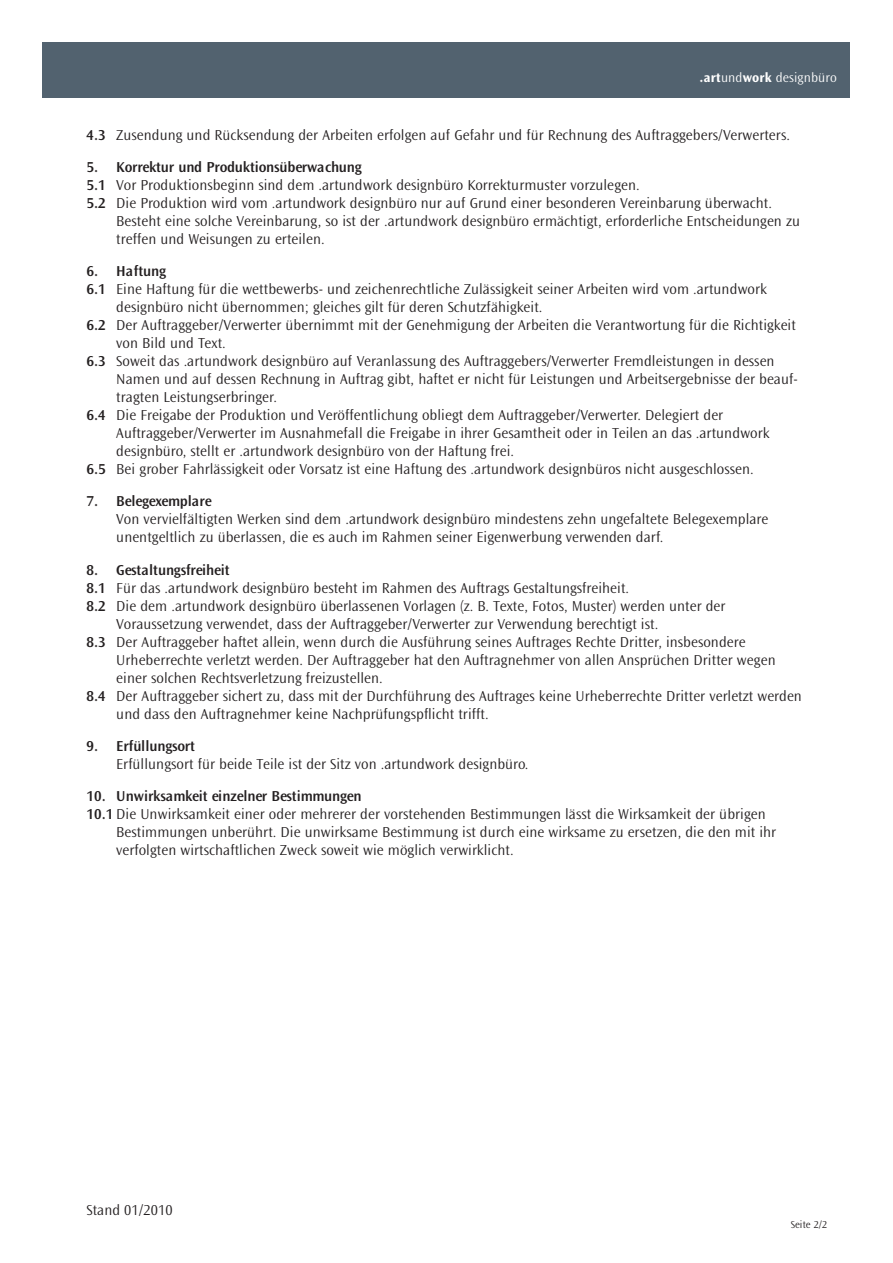
<style>
.page{position:relative;width:893px;height:1263px;background:#fff}
.page>*{position:absolute;margin:0;border:0;box-sizing:border-box;transform-origin:0 0}
.t1{font:300 15px/18px "Ocean Sans";letter-spacing:.005em;color:#231f20}
.t2{font:600 15px "Ocean Sans";letter-spacing:-.015em;color:#231f20}
.t3{font:300 13.5px "Ocean Sans";letter-spacing:.01em;color:#fff}
.t4{font:300 10.5px "Ocean Sans";letter-spacing:.01em;color:#231f20}
.s1{font-weight:700}
.s2{font-weight:600}
</style>
<div class="page">
<div style="left:43px;top:43px;width:807px;height:55px;background:#52626f"></div>
<p class="t3" style="left:699px;top:72px;width:139px"><span class="s1">.art</span>und<span class="s1">work</span> designbüro</p>
<p class="t1" style="left:87px;top:127px;width:705px"><span class="s2">4.3</span> Zusendung und Rücksendung der Arbeiten erfolgen auf Gefahr und für Rechnung des Auftraggebers/Verwerters.</p>
<p class="t2" style="left:87px;top:161px;width:277px">5. Korrektur und Produktionsüberwachung</p>
<p class="t1" style="left:87px;top:177px;width:555px"><span class="s2">5.1</span> Vor Produktionsbeginn sind dem .artundwork designbüro Korrekturmuster vorzulegen.</p>
<p class="t1" style="left:87px;top:195px;width:687px"><span class="s2">5.2</span> Die Produktion wird vom .artundwork designbüro nur auf Grund einer besonderen Vereinbarung überwacht.</p>
<p class="t1" style="left:116px;top:213px;width:685px">Besteht eine solche Vereinbarung, so ist der .artundwork designbüro ermächtigt, erforderliche Entscheidungen zu</p>
<p class="t1" style="left:116px;top:231px;width:210px">treffen und Weisungen zu erteilen.</p>
<p class="t2" style="left:87px;top:265px;width:81px">6. Haftung</p>
<p class="t1" style="left:87px;top:281px;width:682px"><span class="s2">6.1</span> Eine Haftung für die wettbewerbs- und zeichenrechtliche Zulässigkeit seiner Arbeiten wird vom .artundwork</p>
<p class="t1" style="left:116px;top:299px;width:428px">designbüro nicht übernommen; gleiches gilt für deren Schutzfähigkeit.</p>
<p class="t1" style="left:87px;top:317px;width:711px"><span class="s2">6.2</span> Der Auftraggeber/Verwerter übernimmt mit der Genehmigung der Arbeiten die Verantwortung für die Richtigkeit</p>
<p class="t1" style="left:116px;top:335px;width:111px">von Bild und Text.</p>
<p class="t1" style="left:87px;top:353px;width:689px"><span class="s2">6.3</span> Soweit das .artundwork designbüro auf Veranlassung des Auftraggebers/Verwerter Fremdleistungen in dessen</p>
<p class="t1" style="left:116px;top:371px;width:683px">Namen und auf dessen Rechnung in Auftrag gibt, haftet er nicht für Leistungen und Arbeitsergebnisse der beauf-</p>
<p class="t1" style="left:116px;top:389px;width:162px">tragten Leistungserbringer.</p>
<p class="t1" style="left:87px;top:407px;width:638px"><span class="s2">6.4</span> Die Freigabe der Produktion und Veröffentlichung obliegt dem Auftraggeber/Verwerter. Delegiert der</p>
<p class="t1" style="left:116px;top:425px;width:655px">Auftraggeber/Verwerter im Ausnahmefall die Freigabe in ihrer Gesamtheit oder in Teilen an das .artundwork</p>
<p class="t1" style="left:116px;top:443px;width:399px">designbüro, stellt er .artundwork designbüro von der Haftung frei.</p>
<p class="t1" style="left:87px;top:461px;width:669px"><span class="s2">6.5</span> Bei grober Fahrlässigkeit oder Vorsatz ist eine Haftung des .artundwork designbüros nicht ausgeschlossen.</p>
<p class="t2" style="left:87px;top:495px;width:127px">7. Belegexemplare</p>
<p class="t1" style="left:116px;top:511px;width:654px">Von vervielfältigten Werken sind dem .artundwork designbüro mindestens zehn ungefaltete Belegexemplare unentgeltlich zu überlassen, die es auch im Rahmen seiner Eigenwerbung verwenden darf.</p>
<p class="t2" style="left:87px;top:563px;width:145px">8. Gestaltungsfreiheit</p>
<p class="t1" style="left:87px;top:579px;width:544px"><span class="s2">8.1</span> Für das .artundwork designbüro besteht im Rahmen des Auftrags Gestaltungsfreiheit.</p>
<p class="t1" style="left:87px;top:597px;width:640px"><span class="s2">8.2</span> Die dem .artundwork designbüro überlassenen Vorlagen (z. B. Texte, Fotos, Muster) werden unter der</p>
<p class="t1" style="left:116px;top:615px;width:543px">Voraussetzung verwendet, dass der Auftraggeber/Verwerter zur Verwendung berechtigt ist.</p>
<p class="t1" style="left:87px;top:633px;width:660px"><span class="s2">8.3</span> Der Auftraggeber haftet allein, wenn durch die Ausführung seines Auftrages Rechte Dritter, insbesondere</p>
<p class="t1" style="left:116px;top:651px;width:661px">Urheberrechte verletzt werden. Der Auftraggeber hat den Auftragnehmer von allen Ansprüchen Dritter wegen</p>
<p class="t1" style="left:116px;top:669px;width:268px">einer solchen Rechtsverletzung freizustellen.</p>
<p class="t1" style="left:87px;top:687px;width:717px"><span class="s2">8.4</span> Der Auftraggeber sichert zu, dass mit der Durchführung des Auftrages keine Urheberrechte Dritter verletzt werden</p>
<p class="t1" style="left:116px;top:705px;width:374px">und dass den Auftragnehmer keine Nachprüfungspflicht trifft.</p>
<p class="t2" style="left:87px;top:739px;width:110px">9. Erfüllungsort</p>
<p class="t1" style="left:116px;top:756px;width:414px">Erfüllungsort für beide Teile ist der Sitz von .artundwork designbüro.</p>
<p class="t2" style="left:87px;top:790px;width:277px">10. Unwirksamkeit einzelner Bestimmungen</p>
<p class="t1" style="left:87px;top:806px;width:681px"><span class="s2">10.1</span> Die Unwirksamkeit einer oder mehrerer der vorstehenden Bestimmungen lässt die Wirksamkeit der übrigen</p>
<p class="t1" style="left:116px;top:824px;width:661px">Bestimmungen unberührt. Die unwirksame Bestimmung ist durch eine wirksame zu ersetzen, die den mit ihr</p>
<p class="t1" style="left:116px;top:842px;width:399px">verfolgten wirtschaftlichen Zweck soweit wie möglich verwirklicht.</p>
<p class="t1" style="left:87px;top:1202px;width:88px">Stand 01/2010</p>
<p class="t4" style="left:791px;top:1220px;width:38px">Seite 2/2</p>
</div>
